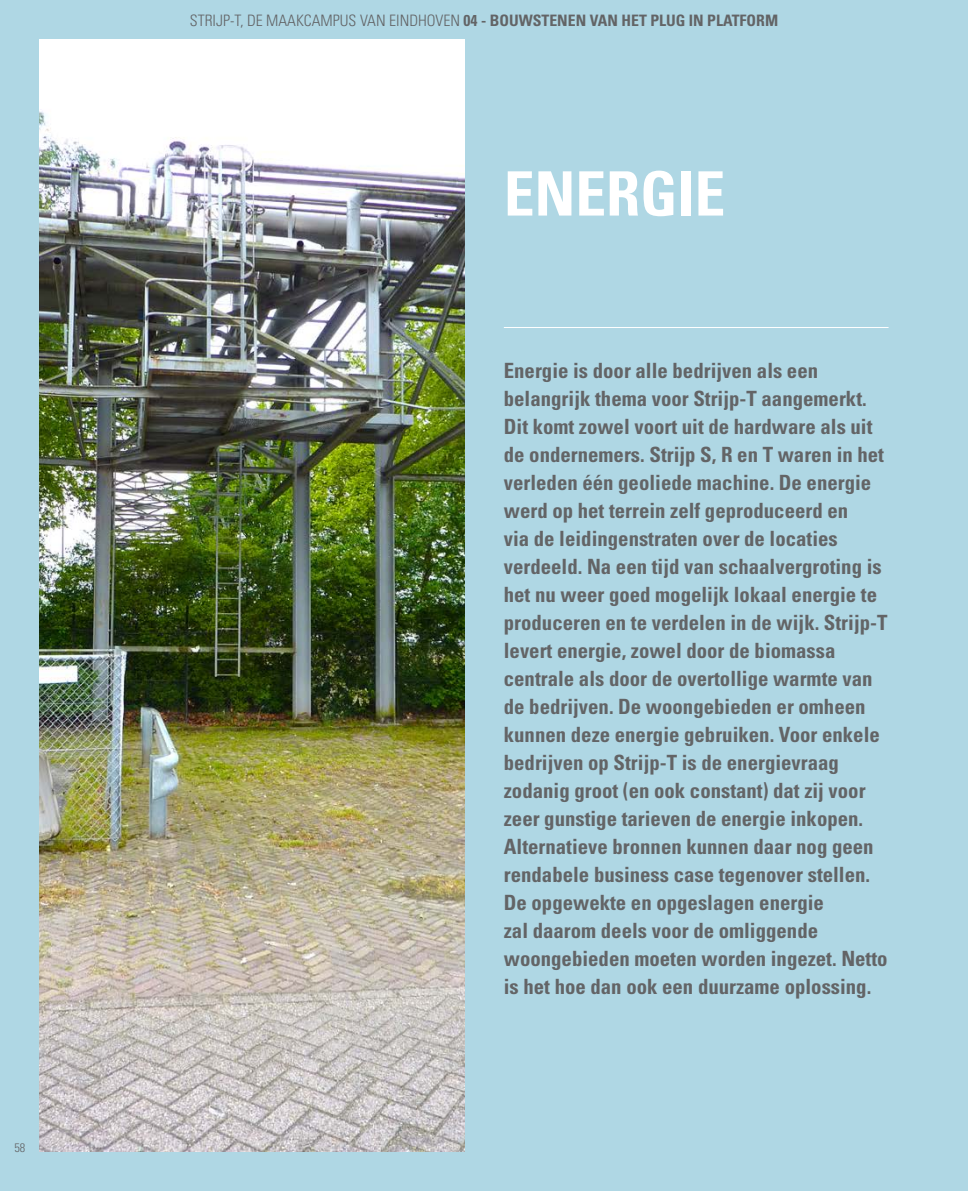
<style>
.page{position:relative;width:968px;height:1191px;background:#fff}
.page>*{position:absolute;margin:0;border:0;box-sizing:border-box;transform-origin:0 0}
.t1{font:700 condensed 61.25px "Univers LT Std";color:#fff}
.t2{font:700 condensed 21px/28px "Univers LT Std";color:#636466}
.t3{font:300 condensed 15.75px "Univers LT Std";color:#636466}
.t4{font:700 condensed 15.75px "Univers LT Std";color:#636466}
.t5{font:300 condensed 12.25px "Univers LT Std";color:#636466}
</style>
<div class="page">
<div style="left:0;top:0;width:967px;height:1191px;background:#afd7e4"></div>
<img style="left:40px;top:40px;width:424px;height:1111px">
<hr style="left:504px;top:327px;width:384px;height:1px;background:#fff">
<p class="t5" style="left:14px;top:1140px;width:12px">58</p>
<p class="t3" style="left:190px;top:11px;width:8px">STRIJP</p>
<p class="t3" style="left:230px;top:11px;width:47px">-T, DE MAAKCAMPUS</p>
<p class="t3" style="left:360px;top:11px;width:10px">VAN</p>
<p class="t3" style="left:389px;top:11px;width:9px">EINDHOVEN</p>
<p class="t4" style="left:463px;top:11px;width:316px">04 - bouwstenen van het plug in platform</p>
<h1 class="t1" style="left:504px;top:156px;width:223px">energie</h1>
<p class="t2" style="left:504px;top:356px;width:385px">Energie is door alle bedrijven als een belangrijk thema voor Strijp-T aangemerkt.<br>Dit komt zowel voort uit de hardware als uit de ondernemers. Strijp S, R en T waren in het verleden één geoliede machine. De energie werd op het terrein zelf geproduceerd en<br>via de leidingenstraten over de locaties verdeeld. Na een tijd van schaalvergroting is het nu weer goed mogelijk lokaal energie te produceren en te verdelen in de wijk. Strijp-T levert energie, zowel door de biomassa centrale als door de overtollige warmte van de bedrijven. De woongebieden er omheen kunnen deze energie gebruiken. Voor enkele bedrijven op Strijp-T is de energievraag zodanig groot (en ook constant) dat zij voor zeer gunstige tarieven de energie inkopen.<br>Alternatieve bronnen kunnen daar nog geen rendabele business case tegenover stellen.<br>De opgewekte en opgeslagen energie<br>zal daarom deels voor de omliggende woongebieden moeten worden ingezet. Netto is het hoe dan ook een duurzame oplossing.</p>
</div>
